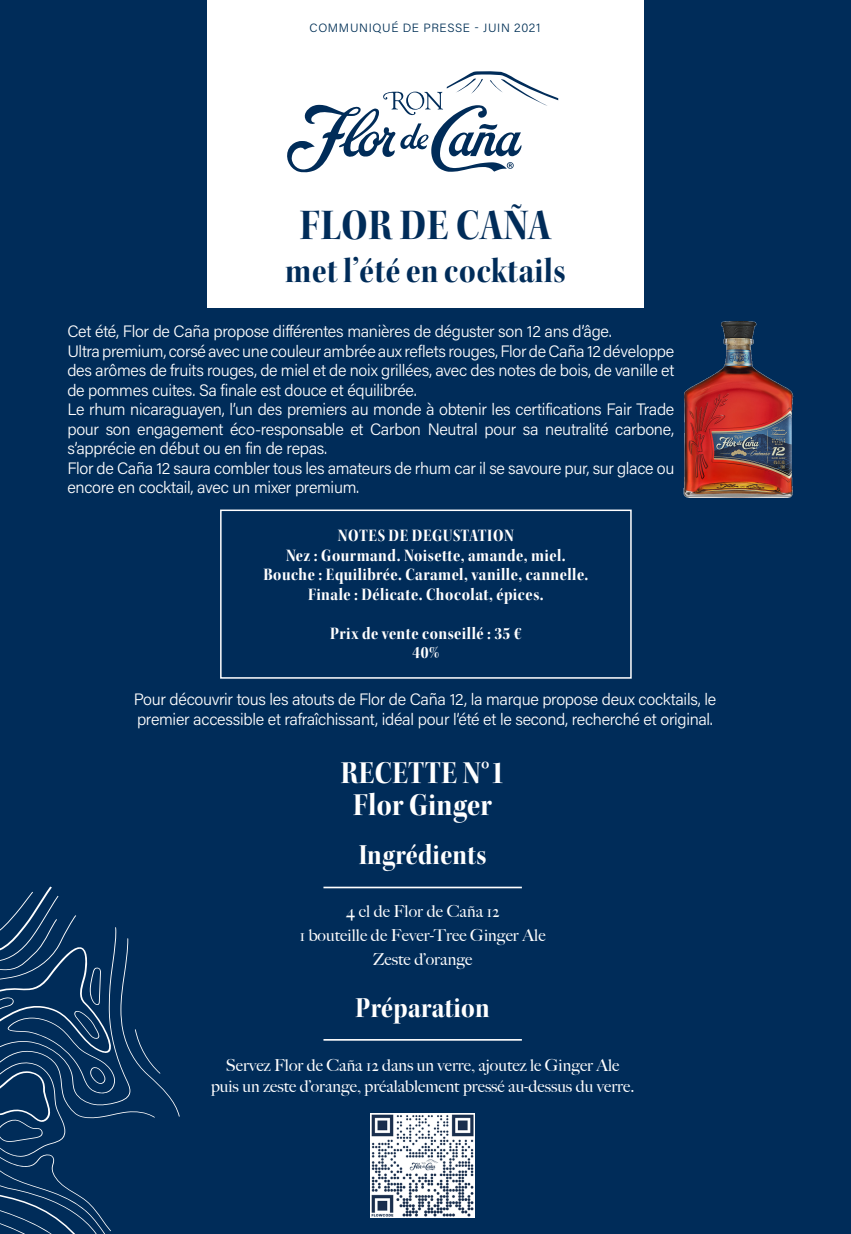
<style>
.page{position:relative;width:851px;height:1234px;background:#fff}
.page>*{position:absolute;margin:0;border:0;box-sizing:border-box;transform-origin:0 0}
.TITRE{font:45px "Kepler Std Bold Scn Disp";letter-spacing:.015em;color:#002c59}
.TITRE-2{font:36.3px "Kepler Std Bold Scn Disp";letter-spacing:.02em;color:#002c59}
.TITRE-3{font:33px "Kepler Std Bold Scn Disp";letter-spacing:.01em;color:#fff}
.TITRE-4{font:30px "Kepler Std Bold Scn Disp";letter-spacing:.01em;color:#fff}
.t1{font:18px "Kepler Std Bold Scn Disp";letter-spacing:.03em;color:#fff}
.t2{font:16.5px/19.5px "Acumin Variable Concept";letter-spacing:-.01em;color:#fff;text-align:justify}
.t3{font:500 16.5px "Big Caslon";color:#fff}
.t4{font:12px "Acumin Variable Concept";letter-spacing:.06em;color:#003056}
</style>
<div class="page">
<div style="left:0;top:0;width:850px;height:1233px;background:#002c59"></div>
<div style="left:207px;top:0;width:436px;height:308px;background:#fff"></div>
<svg style="left:0;top:891px;width:180px;height:342px"></svg>
<div style="left:220px;top:509px;width:411px;height:169px;border:2px solid #fff"></div>
<hr style="left:323px;top:886px;width:199px;height:2px;background:#fff">
<hr style="left:323px;top:1038px;width:199px;height:2px;background:#fff">
<img style="left:370px;top:1113px;width:104px;height:104px">
<img style="left:683px;top:321px;width:111px;height:176px">
<svg style="left:287px;top:71px;width:271px;height:101px"></svg>
<p class="t4" style="left:309px;top:19px;width:232px">COMMUNIQUÉ DE PRESSE - JUIN 2021</p>
<p class="TITRE" style="left:300px;top:200px;width:253px">FLOR DE CAÑA</p>
<p class="TITRE-2" style="left:285px;top:251px;width:282px">met l’été en cocktails</p>
<p class="t2" style="left:67px;top:321px;width:545px">Cet été, Flor de Caña propose différentes manières de déguster son 12 ans d’âge.</p>
<p class="t2" style="left:67px;top:340px;width:608px">Ultra premium, corsé avec une couleur ambrée aux reflets rouges, Flor de Caña 12 développe des arômes de fruits rouges, de miel et de noix grillées, avec des notes de bois, de vanille et de pommes cuites. Sa finale est douce et équilibrée.</p>
<p class="t2" style="left:67px;top:399px;width:608px">Le rhum nicaraguayen, l’un des premiers au monde à obtenir les certifications Fair Trade pour son engagement éco-responsable et Carbon Neutral pour sa neutralité carbone, s’apprécie en début ou en fin de repas.</p>
<p class="t2" style="left:67px;top:457px;width:608px">Flor de Caña 12 saura combler tous les amateurs de rhum car il se savoure pur, sur glace ou encore en cocktail, avec un mixer premium.</p>
<p class="t1" style="left:338px;top:525px;width:177px">NOTES DE DEGUSTATION</p>
<p class="t1" style="left:286px;top:545px;width:281px">Nez : Gourmand. Noisette, amande, miel.</p>
<p class="t1" style="left:263px;top:564px;width:326px">Bouche : Equilibrée. Caramel, vanille, cannelle.</p>
<p class="t1" style="left:308px;top:584px;width:237px">Finale : Délicate. Chocolat, épices.</p>
<p class="t1" style="left:330px;top:623px;width:193px">Prix de vente conseillé : 35 €</p>
<p class="t1" style="left:412px;top:642px;width:28px">40%</p>
<p class="t2" style="left:134px;top:689px;width:583px">Pour découvrir tous les atouts de Flor de Caña 12, la marque propose deux cocktails, le premier accessible et rafraîchissant, idéal pour l’été et le second, recherché et original.</p>
<p class="TITRE-3" style="left:341px;top:754px;width:165px">RECETTE N°1</p>
<p class="TITRE-3" style="left:353px;top:785px;width:140px">Flor Ginger</p>
<p class="TITRE-4" style="left:359px;top:837px;width:129px">Ingrédients</p>
<p class="t3" style="left:346px;top:897px;width:155px">4 cl de Flor de Caña 12</p>
<p class="t3" style="left:300px;top:921px;width:247px">1 bouteille de Fever-Tree Ginger Ale</p>
<p class="t3" style="left:373px;top:945px;width:101px">Zeste d’orange</p>
<p class="TITRE-4" style="left:355px;top:990px;width:136px">Préparation</p>
<p class="t3" style="left:226px;top:1051px;width:395px">Servez Flor de Caña 12 dans un verre, ajoutez le Ginger Ale</p>
<p class="t3" style="left:211px;top:1072px;width:425px">puis un zeste d’orange, préalablement pressé au-dessus du verre.</p>
</div>
